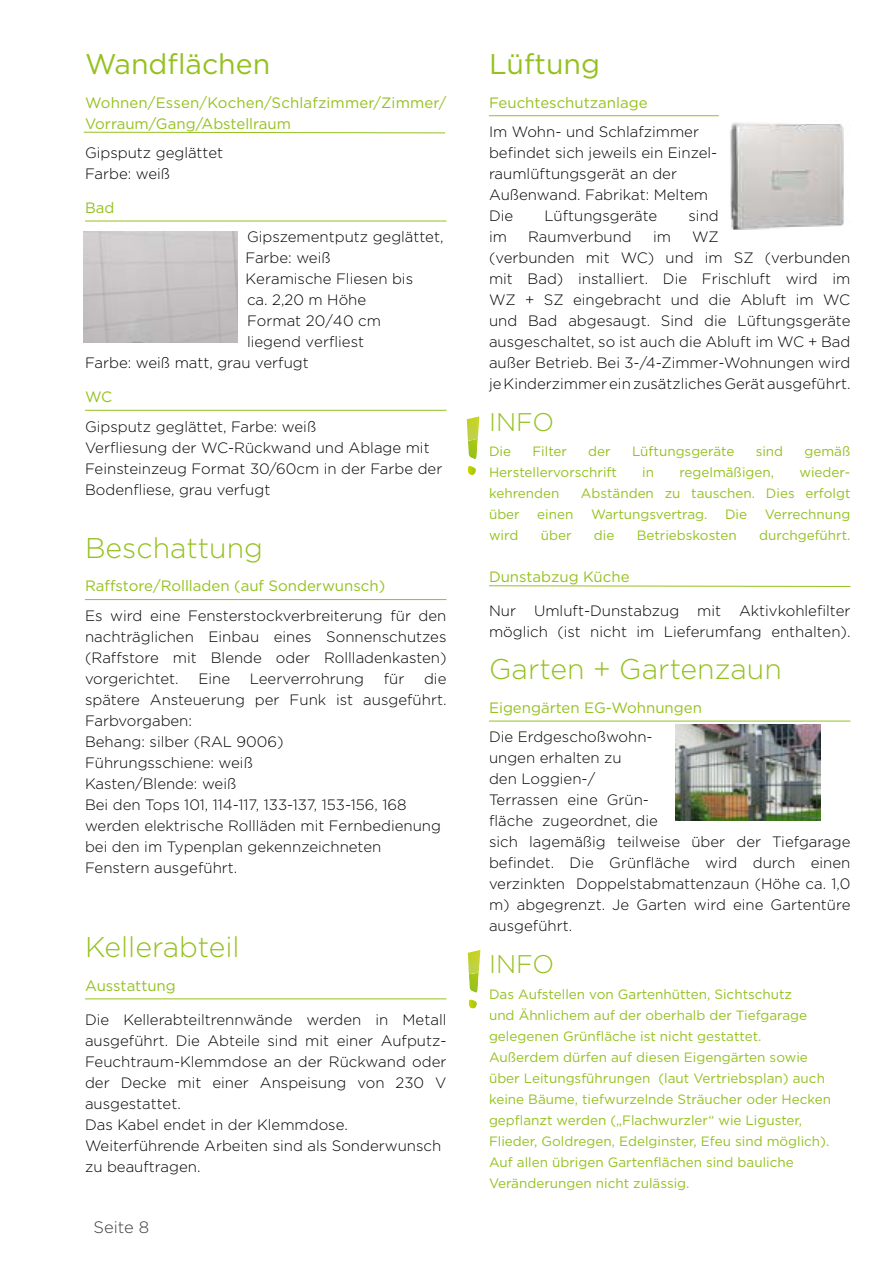
<style>
.page{position:relative;width:893px;height:1263px;background:#fff}
.page>*{position:absolute;margin:0;border:0;box-sizing:border-box;transform-origin:0 0}
.t1{font:300 28.5px "Gotham";color:#95c11f}
.t2{font:28.5px "Gotham";color:#95c11f}
.t3{font:300 25.5px "Gotham";color:#95c11f}
.t4{font:300 16.5px "Gotham";color:#3c3c3b}
.t5{font:300 15px/21px "Gotham";color:#000}
.t6{font:15px/21px "Gotham";color:#95c11f}
.t7{font:13.5px/21px "Gotham";color:#95c11f}
</style>
<div class="page">
<hr style="left:85px;top:221px;width:361px;height:1px;background:#95c11f">
<hr style="left:85px;top:410px;width:361px;height:1px;background:#95c11f">
<hr style="left:85px;top:599px;width:361px;height:1px;background:#95c11f">
<hr style="left:85px;top:998px;width:361px;height:1px;background:#95c11f">
<hr style="left:489px;top:115px;width:230px;height:1px;background:#95c11f">
<hr style="left:489px;top:721px;width:361px;height:1px;background:#95c11f">
<img style="left:84px;top:231px;width:153px;height:111px">
<svg style="left:468px;top:440px;width:10px;height:19px"></svg>
<img style="left:467px;top:416px;width:12px;height:24px">
<svg style="left:468px;top:466px;width:8px;height:9px"></svg>
<svg style="left:469px;top:974px;width:10px;height:19px"></svg>
<img style="left:468px;top:950px;width:12px;height:24px">
<svg style="left:469px;top:999px;width:8px;height:9px"></svg>
<img style="left:676px;top:725px;width:144px;height:95px">
<img style="left:729px;top:122px;width:115px;height:108px">
<svg style="left:489px;top:585px;width:362px;height:2px"></svg>
<svg style="left:83px;top:131px;width:363px;height:3px"></svg>
<h1 class="t2" style="left:85px;top:49px;width:187px">Wandflächen</h1>
<p class="t6" style="left:85px;top:92px;width:363px">Wohnen/Essen/Kochen/Schlafzimmer/Zimmer/<br>Vorraum/Gang/Abstellraum</p>
<p class="t5" style="left:85px;top:143px;width:140px">Gipsputz geglättet<br>Farbe: weiß</p>
<p class="t6" style="left:85px;top:197px;width:31px">Bad</p>
<p class="t5" style="left:247px;top:227px;width:198px">Gipszementputz geglättet,</p>
<p class="t5" style="left:246px;top:248px;width:87px">Farbe: weiß</p>
<p class="t5" style="left:246px;top:269px;width:169px">Keramische Fliesen bis</p>
<p class="t5" style="left:247px;top:290px;width:121px">ca. 2,20 m Höhe</p>
<p class="t5" style="left:247px;top:311px;width:135px">Format 20/40 cm</p>
<p class="t5" style="left:247px;top:332px;width:119px">liegend verfliest</p>
<p class="t5" style="left:85px;top:353px;width:225px">Farbe: weiß matt, grau verfugt</p>
<p class="t6" style="left:85px;top:387px;width:29px">WC</p>
<p class="t5" style="left:85px;top:416px;width:359px">Gipsputz geglättet, Farbe: weiß<br>Verfliesung der WC-Rückwand und Ablage mit Feinsteinzeug Format 30/60cm in der Farbe der Bodenfliese, grau verfugt</p>
<h1 class="t1" style="left:85px;top:533px;width:179px">Beschattung</h1>
<p class="t6" style="left:85px;top:576px;width:302px">Raffstore/Rollladen (auf Sonderwunsch)</p>
<p class="t5" style="left:85px;top:605px;width:363px;text-align:justify">Es wird eine Fensterstockverbreiterung für den nachträglichen Einbau eines Sonnenschutzes (Raffstore mit Blende oder Rollladenkasten) vorgerichtet.</p>
<p class="t5" style="left:198px;top:668px;width:33px">Eine</p>
<p class="t5" style="left:250px;top:668px;width:116px">Leerverrohrung</p>
<p class="t5" style="left:384px;top:668px;width:22px">für</p>
<p class="t5" style="left:85px;top:668px;width:363px;text-indent:339px">die spätere Ansteuerung per Funk ist ausgeführt.<br>Farbvorgaben:<br>Behang: silber (RAL 9006)<br>Führungsschiene: weiß<br>Kasten/Blende: weiß<br>Bei den Tops 101, 114-117, 133-137, 153-156, 168 werden elektrische Rollläden mit Fernbedienung bei den im Typenplan gekennzeichneten<br>Fenstern ausgeführt.</p>
<h1 class="t1" style="left:85px;top:933px;width:156px">Kellerabteil</h1>
<p class="t6" style="left:85px;top:975px;width:92px">Ausstattung</p>
<p class="t5" style="left:85px;top:1009px;width:363px">Die Kellerabteiltrennwände werden in Metall ausgeführt. Die Abteile sind mit einer Aufputz-Feuchtraum-Klemmdose an der Rückwand oder der Decke mit einer Anspeisung von 230 V ausgestattet.<br>Das Kabel endet in der Klemmdose.<br>Weiterführende Arbeiten sind als Sonderwunsch zu beauftragen.</p>
<p class="t4" style="left:94px;top:1218px;width:57px">Seite 8</p>
<h1 class="t2" style="left:489px;top:49px;width:113px">Lüftung</h1>
<p class="t6" style="left:489px;top:92px;width:160px">Feuchteschutzanlage</p>
<p class="t5" style="left:489px;top:122px;width:230px">Im Wohn- und Schlafzimmer befindet sich jeweils ein Einzel&shy;raumlüftungsgerät an der<br>Außenwand. Fabrikat: Meltem<br>Die</p>
<p class="t5" style="left:544px;top:206px;width:114px">Lüftungsgeräte</p>
<p class="t5" style="left:688px;top:206px;width:32px">sind</p>
<p class="t5" style="left:489px;top:227px;width:19px">im</p>
<p class="t5" style="left:528px;top:227px;width:105px">Raumverbund</p>
<p class="t5" style="left:653px;top:227px;width:19px">im</p>
<p class="t5" style="left:489px;top:227px;width:363px;text-indent:203px">WZ<br>(verbunden mit WC) und im SZ (verbunden mit Bad) installiert. Die Frischluft wird im WZ + SZ eingebracht und die Abluft im WC und Bad abgesaugt. Sind die Lüftungsgeräte ausgeschaltet, so ist auch die Abluft im WC + Bad außer Betrieb. Bei 3-/4-Zimmer-Wohnungen wird je Kinderzimmer ein zusätzliches Gerät ausgeführt.</p>
<h2 class="t3" style="left:489px;top:409px;width:67px">INFO</h2>
<p class="t7" style="left:489px;top:441px;width:24px">Die</p>
<p class="t7" style="left:532px;top:441px;width:36px">Filter</p>
<p class="t7" style="left:588px;top:441px;width:24px">der</p>
<p class="t7" style="left:632px;top:441px;width:104px">Lüftungsgeräte</p>
<p class="t7" style="left:756px;top:441px;width:29px">sind</p>
<p class="t7" style="left:804px;top:441px;width:47px">gemäß</p>
<p class="t7" style="left:489px;top:462px;width:129px">Herstellervorschrift</p>
<p class="t7" style="left:642px;top:462px;width:13px">in</p>
<p class="t7" style="left:679px;top:462px;width:96px">regelmäßigen,</p>
<p class="t7" style="left:799px;top:462px;width:53px">wieder-</p>
<p class="t7" style="left:489px;top:483px;width:72px">kehrenden</p>
<p class="t7" style="left:581px;top:483px;width:271px">Abständen zu tauschen. Dies erfolgt</p>
<p class="t7" style="left:489px;top:504px;width:32px">über</p>
<p class="t7" style="left:537px;top:504px;width:38px">einen</p>
<p class="t7" style="left:591px;top:504px;width:118px">Wartungsvertrag.</p>
<p class="t7" style="left:725px;top:504px;width:24px">Die</p>
<p class="t7" style="left:765px;top:504px;width:87px">Verrechnung</p>
<p class="t7" style="left:489px;top:525px;width:31px">wird</p>
<p class="t7" style="left:541px;top:525px;width:32px">über</p>
<p class="t7" style="left:594px;top:525px;width:22px">die</p>
<p class="t7" style="left:637px;top:525px;width:102px">Betriebskosten</p>
<p class="t7" style="left:759px;top:525px;width:93px">durchgeführt.</p>
<p class="t6" style="left:489px;top:567px;width:142px">Dunstabzug Küche</p>
<p class="t5" style="left:489px;top:601px;width:363px">Nur Umluft-Dunstabzug mit Aktivkohlefilter möglich (ist nicht im Lieferumfang enthalten).</p>
<h1 class="t1" style="left:489px;top:655px;width:294px">Garten + Gartenzaun</h1>
<p class="t6" style="left:489px;top:697px;width:214px">Eigengärten EG-Wohnungen</p>
<p class="t5" style="left:489px;top:727px;width:363px">Die Erdgeschoßwohn-<br>ungen erhalten zu<br>den Loggien-/<br>Terrassen eine Grün-<br>fläche zugeordnet, die<br>sich lagemäßig teilweise über der Tiefgarage befindet. Die Grünfläche wird durch einen verzinkten Doppelstabmattenzaun (Höhe ca. 1,0 m) abgegrenzt. Je Garten wird eine Gartentüre ausgeführt.</p>
<h2 class="t3" style="left:489px;top:952px;width:67px">INFO</h2>
<p class="t7" style="left:489px;top:984px;width:344px">Das Aufstellen von Gartenhütten, Sichtschutz<br>und Ähnlichem auf der oberhalb der Tiefgarage gelegenen Grünfläche ist nicht gestattet.<br>Außerdem dürfen auf diesen Eigengärten sowie über Leitungsführungen (laut Vertriebsplan) auch keine Bäume, tiefwurzelnde Sträucher oder Hecken gepflanzt werden („Flachwurzler“ wie Liguster, Flieder, Goldregen, Edelginster, Efeu sind möglich).<br>Auf allen übrigen Gartenflächen sind bauliche Veränderungen nicht zulässig.</p>
</div>
